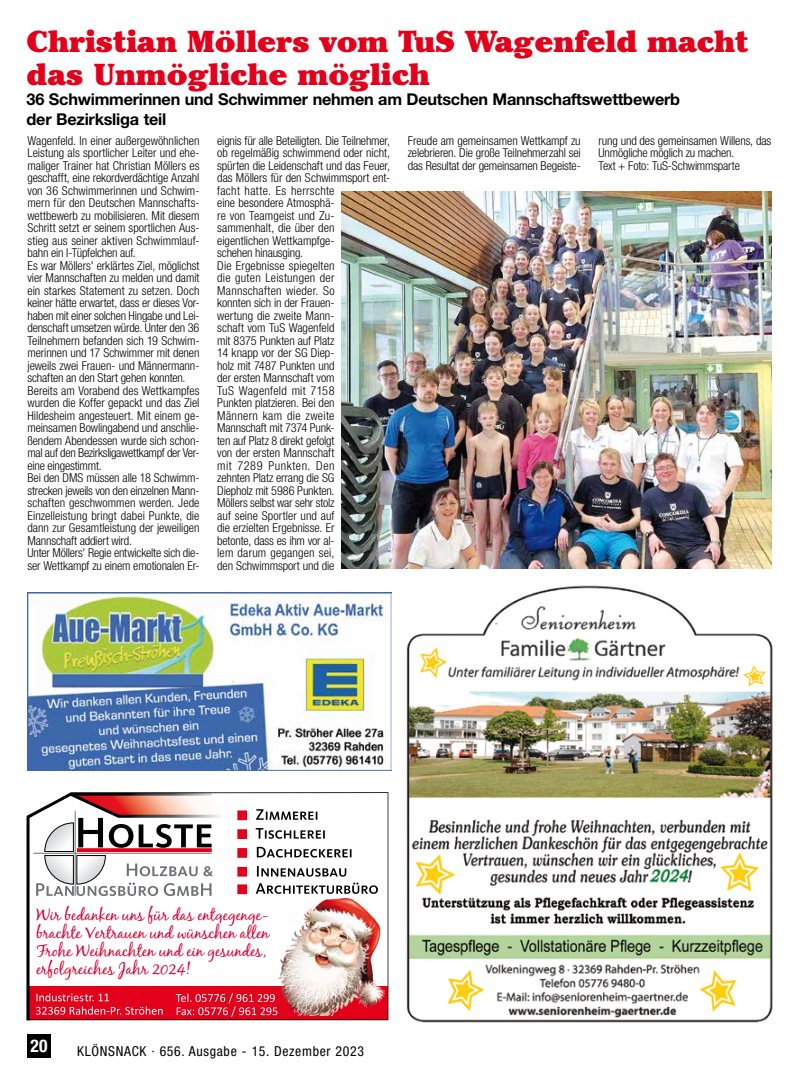
<style>
.page{position:relative;width:798px;height:1074px;background:#fff}
.page>*{position:absolute;margin:0;border:0;box-sizing:border-box;transform-origin:0 0}
.t1{font:900 30px/32.5px "Cheltenham IT Cby BT";color:#e2001a}
.t2{font:700 condensed 17.5px "Helvetica Neue";color:#fff}
.t3{font:16.25px/18.2px "Black Jack";color:#db0031}
.t4{font:700 16.25px/20px "Helvetica Neue";letter-spacing:-.015em;color:#000}
.t5{font:condensed 13.75px "Helvetica Neue";letter-spacing:.05em;color:#000}
.t6{font:300 condensed 12.25px/12.5px "Helvetica Neue";letter-spacing:-.005em;color:#000}
</style>
<div class="page">
<div style="left:27px;top:1034px;width:23px;height:23px;background:#000"></div>
<svg style="left:27px;top:792px;width:361px;height:228px"></svg>
<img style="left:378px;top:898px;width:6px;height:117px">
<svg style="left:33px;top:794px;width:345px;height:222px"></svg>
<img style="left:27px;top:592px;width:364px;height:178px">
<img style="left:406px;top:585px;width:367px;height:438px">
<img style="left:341px;top:191px;width:430px;height:377px">
<h1 class="t1" style="left:27px;top:25px;width:723px">Christian Möllers vom TuS Wagenfeld macht das Unmögliche möglich</h1>
<h3 class="t4" style="left:27px;top:89px;width:654px">36 Schwimmerinnen und Schwimmer nehmen am Deutschen Mannschaftswettbewerb der Bezirksliga teil</h3>
<p class="t6" style="left:27px;top:134px;width:173px">Wagenfeld. In einer außergewöhnlichen Leistung als sportlicher Leiter und ehe&shy;maliger Trainer hat Christian Möllers es geschafft, eine rekordverdächtige Anzahl von 36 Schwimmerinnen und Schwim&shy;mern für den Deutschen Mannschafts&shy;wettbewerb zu mobilisieren. Mit diesem Schritt setzt er seinem sportlichen Aus&shy;stieg aus seiner aktiven Schwimmlauf&shy;bahn ein I-Tüpfelchen auf.<br>Es war Möllers' erklärtes Ziel, möglichst vier Mannschaften zu melden und damit ein starkes Statement zu setzen. Doch keiner hätte erwartet, dass er dieses Vor&shy;haben mit einer solchen Hingabe und Lei&shy;denschaft umsetzen würde. Unter den 36<br>Teilnehmern befanden sich 19 Schwim&shy;merinnen und 17 Schwimmer mit denen jeweils zwei Frauen- und Männermann&shy;schaften an den Start gehen konnten.<br>Bereits am Vorabend des Wettkampfes wurden die Koffer gepackt und das Ziel Hildesheim angesteuert. Mit einem ge&shy;meinsamen Bowlingabend und anschlie&shy;ßendem Abendessen wurde sich schon&shy;mal auf den Bezirksligawettkampf der Ver&shy;eine eingestimmt.<br>Bei den DMS müssen alle 18 Schwimm&shy;strecken jeweils von den einzelnen Mann&shy;schaften geschwommen werden. Jede Einzelleistung bringt dabei Punkte, die dann zur Gesamtleistung der jeweiligen Mannschaft addiert wird.<br>Unter Möllers' Regie entwickelte sich die&shy;ser Wettkampf zu einem emotionalen Er-</p>
<p class="t6" style="left:407px;top:134px;width:174px;text-align:justify">Freude am gemeinsamen Wettkampf zu zelebrieren. Die große Teilnehmerzahl sei das Resultat der gemeinsamen Begeiste-</p>
<p class="t6" style="left:598px;top:134px;width:174px">rung und des gemeinsamen Willens, das<br>Unmögliche möglich zu machen.<br>Text + Foto: TuS-Schwimmsparte</p>
<p class="t6" style="left:217px;top:134px;width:174px">eignis für alle Beteiligten. Die Teilnehmer, ob regelmäßig schwimmend oder nicht, spürten die Leidenschaft und das Feuer, das Möllers für den Schwimmsport ent&shy;facht hatte. Es herrschte<br>eine besondere Atmosphä-<br>re von Teamgeist und Zu&shy;sammenhalt, die über den<br>eigentlichen Wettkampfge-<br>schehen hinausging.<br>Die Ergebnisse spiegelten<br>die guten Leistungen der<br>Mannschaften wieder. So<br>konnten sich in der Frauen-<br>wertung die zweite Mann-<br>schaft vom TuS Wagenfeld<br>mit 8375 Punkten auf Platz<br>14 knapp vor der SG Diep-<br>holz mit 7487 Punkten und<br>der ersten Mannschaft vom<br>TuS Wagenfeld mit 7158<br>Punkten platzieren. Bei den<br>Männern kam die zweite<br>Mannschaft mit 7374 Punk-<br>ten auf Platz 8 direkt gefolgt<br>von der ersten Mannschaft<br>mit 7289 Punkten. Den<br>zehnten Platz errang die SG<br>Diepholz mit 5986 Punkten.<br>Möllers selbst war sehr stolz<br>auf seine Sportler und auf<br>die erzielten Ergebnisse. Er<br>betonte, dass es ihm vor al-<br>lem darum gegangen sei,<br>den Schwimmsport und die</p>
<h3 class="t3" style="left:36px;top:904px;width:234px">Wir bedanken uns für das entgegenge&shy;brachte Vertrauen und wünschen allen Frohe Weihnachten und ein gesundes, erfolgreiches Jahr 2024!</h3>
<h2 class="t2" style="left:31px;top:1035px;width:18px">20</h2>
<p class="t5" style="left:77px;top:1043px;width:288px">KLÖNSNACK · 656. Ausgabe - 15. Dezember 2023</p>
</div>
